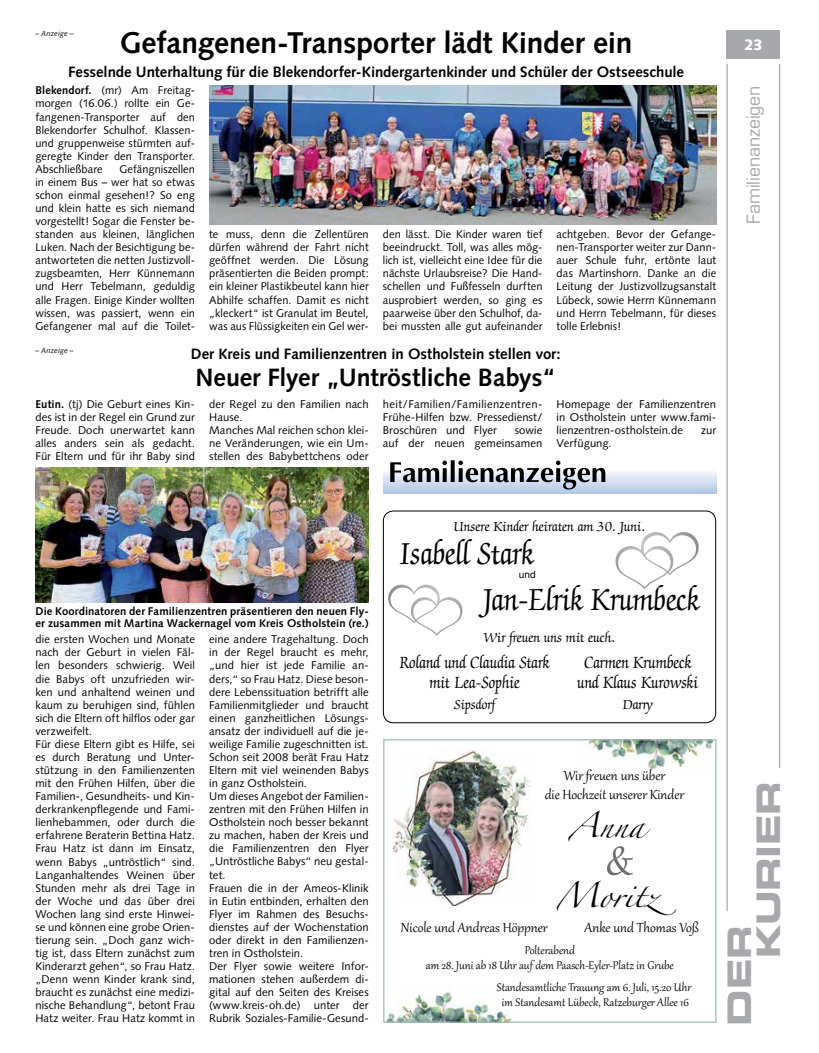
<style>
.page{position:relative;width:819px;height:1053px;background:#fff}
.page>*{position:absolute;margin:0;border:0;box-sizing:border-box;transform-origin:0 0}
.t1{font:50px "Gabriola";color:#6d6e71}
.t2{font:35px/45.6px "Zapf Chancery Std";color:#000;scale:.9 1}
.t3{font:32.5px/28.9px "Eurostile LT Std Bold Ex 2";letter-spacing:-.01em;color:#a7a9ac}
.t4{font:700 30px "Syntax LT Std";letter-spacing:-.005em;color:#000}
.t5{font:700 25px "Syntax LT Std";letter-spacing:-.005em;color:#000}
.t6{font:22.5px "Zapfino";color:#000}
.t7{font:18.75px/20px "Zapf Chancery Std";color:#000;text-align:center;scale:.9 1}
.t8{font:17.5px "Eurostile LT Std";letter-spacing:-.005em;color:#a7a9ac}
.t9{font:16.25px/18.8px "Gabriola";color:#000;text-align:center}
.t10{font:700 15px "Syntax LT Std";letter-spacing:-.005em;color:#000}
.t11{font:15px "Zapf Chancery Std";color:#000}
.t12{font:900 15px "Syntax LT Std";color:#fff}
.t13{font:13.75px/15px "Gabriola";color:#000;text-align:center}
.t14{font:11.25px/13px "Syntax";letter-spacing:.005em;color:#000;text-align:justify}
.t15{font:700 11.25px/12.5px "Syntax LT Std";letter-spacing:.01em;color:#000}
.t16{font:10px "Helvetica LT Std";color:#000}
.t17{font:italic 7.5px "Syntax LT Std";letter-spacing:.015em;color:#000}
.s1{font-weight:700}
</style>
<div class="page">
<hr style="left:726px;top:64px;width:1px;height:847px;background:#939598">
<hr style="left:779px;top:64px;width:1px;height:703px;background:#939598">
<div style="left:726px;top:30px;width:54px;height:29px;background:#a7a9ac"></div>
<img style="left:386px;top:992px;width:129px;height:28px">
<img style="left:585px;top:741px;width:129px;height:29px">
<img style="left:392px;top:750px;width:138px;height:155px">
<div style="left:383px;top:739px;width:333px;height:283px;border:1px solid #9dbdb4"></div>
<svg style="left:388px;top:584px;width:74px;height:51px"></svg>
<div style="left:383px;top:510px;width:333px;height:213px;border:1px solid #000;border-radius:10px"></div>
<svg style="left:615px;top:532px;width:83px;height:57px"></svg>
<svg style="left:383px;top:471px;width:333px;height:22px;background:#cbd9ef"></svg>
<svg style="left:390px;top:460px;width:215px;height:29px"></svg>
<img style="left:209px;top:86px;width:507px;height:138px">
<img style="left:35px;top:468px;width:334px;height:134px">
<p class="t4" style="left:120px;top:25px;width:514px">Gefangenen-Transporter lädt Kinder ein</p>
<p class="t10" style="left:68px;top:63px;width:617px">Fesselnde Unterhaltung für die Blekendorfer-Kindergartenkinder und Schüler der Ostseeschule</p>
<p class="t17" style="left:35px;top:29px;width:40px">– Anzeige –</p>
<p class="t14" style="left:35px;top:84px;width:161px"><span class="s1">Blekendorf.</span> (mr) Am Freitag&shy;morgen (16.06.) rollte ein Ge&shy;fangenen-Transporter auf den Blekendorfer Schulhof. Klassen&shy;und gruppenweise stürmten auf&shy;geregte Kinder den Transporter.<br>Abschließbare</p>
<p class="t14" style="left:35px;top:162px;width:161px;text-indent:84px">Gefängniszellen in einem Bus – wer hat so etwas schon einmal gesehen!? So eng und klein hatte es sich niemand vorgestellt! Sogar die Fenster be&shy;standen aus kleinen, länglichen Luken. Nach der Besichtigung be&shy;antworteten die netten Justizvoll&shy;zugsbeamten, Herr Künnemann und Herr Tebelmann, geduldig alle Fragen. Einige Kinder wollten wissen, was passiert, wenn ein Gefangener mal auf die Toilet-</p>
<p class="t14" style="left:209px;top:228px;width:161px">te muss, denn die Zellentüren dürfen während der Fahrt nicht geöffnet werden. Die Lösung präsentierten die Beiden prompt: ein kleiner Plastikbeutel kann hier Abhilfe schaffen. Damit es nicht „kleckert“ ist Granulat im Beutel, was aus Flüssigkeiten ein Gel wer-</p>
<p class="t14" style="left:383px;top:228px;width:161px">den lässt. Die Kinder waren tief beeindruckt. Toll, was alles mög&shy;lich ist, vielleicht eine Idee für die nächste Urlaubsreise? Die Hand&shy;schellen und Fußfesseln durften ausprobiert werden, so ging es paarweise über den Schulhof, da&shy;bei mussten alle gut aufeinander</p>
<p class="t14" style="left:556px;top:228px;width:161px">achtgeben. Bevor der Gefange&shy;nen-Transporter weiter zur Dann&shy;auer Schule fuhr, ertönte laut das Martinshorn. Danke an die Leitung der Justizvollzugsanstalt Lübeck, sowie Herrn Künnemann und Herrn Tebelmann, für dieses tolle Erlebnis!</p>
<p class="t10" style="left:191px;top:345px;width:371px">Der Kreis und Familienzentren in Ostholstein stellen vor:</p>
<p class="t5" style="left:195px;top:363px;width:362px">Neuer Flyer „Untröstliche Babys“</p>
<p class="t14" style="left:383px;top:397px;width:161px">heit/Familien/Familienzentren-Frühe-Hilfen bzw. Pressedienst/ Broschüren und Flyer</p>
<p class="t17" style="left:35px;top:346px;width:40px">– Anzeige –</p>
<p class="t14" style="left:209px;top:397px;width:161px;text-align:left">der Regel zu den Familien nach<br>Hause.<br>Manches Mal reichen schon klei&shy;ne Veränderungen, wie ein Um&shy;stellen des Babybettchens oder</p>
<p class="t14" style="left:35px;top:397px;width:161px"><span class="s1">Eutin.</span> (tj) Die Geburt eines Kin&shy;des ist in der Regel ein Grund zur Freude. Doch unerwartet kann alles anders sein als gedacht.<br>Für Eltern und für ihr Baby sind</p>
<p class="t14" style="left:556px;top:397px;width:161px">Homepage der Familienzentren in Ostholstein unter www.fami&shy;lienzentren-ostholstein.de</p>
<p class="t14" style="left:383px;top:424px;width:161px;text-align:right">sowie<br>auf der neuen gemeinsamen</p>
<p class="t14" style="left:701px;top:424px;width:17px">zur</p>
<p class="t14" style="left:556px;top:437px;width:57px">Verfügung.</p>
<p class="t12" style="left:744px;top:36px;width:20px">23</p>
<p class="t8" style="left:743px;top:223px;width:139px;rotate:-90deg">Familienanzeigen</p>
<p class="t15" style="left:35px;top:604px;width:335px">Die Koordinatoren der Familienzentren präsentieren den neuen Fly&shy;er zusammen mit Martina Wackernagel vom Kreis Ostholstein (re.)</p>
<p class="t14" style="left:35px;top:633px;width:161px;text-align:left">die ersten Wochen und Monate nach der Geburt in vielen Fäl&shy;len besonders schwierig. Weil die Babys oft unzufrieden wir&shy;ken und anhaltend weinen und kaum zu beruhigen sind, fühlen sich die Eltern oft hilflos oder gar verzweifelt.<br>Für diese Eltern gibt es Hilfe, sei es durch Beratung und Unter&shy;stützung in den Familienzenten mit den Frühen Hilfen, über die<br>Familien-, Gesundheits- und Kin&shy;derkrankenpflegende und Fami&shy;lienhebammen, oder durch die erfahrene Beraterin Bettina Hatz.<br>Frau Hatz ist dann im Einsatz, wenn Babys „untröstlich“ sind.<br>Langanhaltendes Weinen über<br>Stunden mehr als drei Tage in der Woche und das über drei<br>Wochen lang sind erste Hinwei&shy;se und können eine grobe Orien&shy;tierung sein. „Doch ganz wich&shy;tig ist, dass Eltern zunächst zum<br>Kinderarzt gehen“, so Frau Hatz. „Denn wenn Kinder krank sind, braucht es zunächst eine medizi&shy;nische Behandlung“, betont Frau<br>Hatz weiter. Frau Hatz kommt in</p>
<p class="t14" style="left:209px;top:633px;width:161px;text-align:left">eine andere Tragehaltung. Doch in der Regel braucht es mehr, „und hier ist jede Familie an&shy;ders,“ so Frau Hatz. Diese beson&shy;dere Lebenssituation betrifft alle<br>Familienmitglieder und braucht einen ganzheitlichen Lösungs&shy;ansatz der individuell auf die je&shy;weilige Familie zugeschnitten ist.<br>Schon seit 2008 berät Frau Hatz<br>Eltern mit viel weinenden Babys in ganz Ostholstein.<br>Um dieses Angebot der Familien&shy;zentren mit den Frühen Hilfen in<br>Ostholstein noch besser bekannt zu machen, haben der Kreis und die Familienzentren den Flyer „Untröstliche Babys“ neu gestal&shy;tet.<br>Frauen die in der Ameos-Klinik in Eutin entbinden, erhalten den<br>Flyer im Rahmen des Besuchs&shy;dienstes auf der Wochenstation oder direkt in den Familienzen&shy;tren in Ostholstein.<br>Der Flyer sowie weitere Infor&shy;mationen stehen außerdem di&shy;gital auf den Seiten des Kreises (www.kreis-oh.de) unter der<br>Rubrik Soziales-Familie-Gesund-</p>
<p class="t11" style="left:454px;top:518px;width:193px">Unsere Kinder heiraten am 30. Juni.</p>
<p class="t2" style="left:483px;top:532px;width:242px;text-indent:-83px">Isabell Stark<br>Jan-Elrik Krumbeck</p>
<p class="t16" style="left:519px;top:569px;width:18px">und</p>
<p class="t11" style="left:484px;top:630px;width:133px">Wir freuen uns mit euch.</p>
<p class="t7" style="left:400px;top:653px;width:168px">Roland und Claudia Stark mit Lea-Sophie</p>
<p class="t11" style="left:454px;top:697px;width:42px">Sipsdorf</p>
<p class="t7" style="left:577px;top:653px;width:136px">Carmen Krumbeck und Klaus Kurowski</p>
<p class="t11" style="left:622px;top:697px;width:32px">Darry</p>
<p class="t9" style="left:544px;top:765px;width:141px">Wir freuen uns über<br>die Hochzeit unserer Kinder</p>
<p class="t6" style="left:569px;top:815px;width:77px">Anna</p>
<p class="t6" style="left:556px;top:885px;width:123px">Moritz</p>
<p class="t1" style="left:604px;top:828px;width:41px">&amp;</p>
<p class="t9" style="left:401px;top:917px;width:148px">Nicole und Andreas Höppner</p>
<p class="t9" style="left:584px;top:917px;width:116px">Anke und Thomas Voß</p>
<p class="t13" style="left:426px;top:941px;width:249px">Polterabend<br>am 28. Juni ab 18 Uhr auf dem Paasch-Eyler-Platz in Grube</p>
<p class="t13" style="left:497px;top:978px;width:196px">Standesamtliche Trauung am 6. Juli, 15.20 Uhr im Standesamt Lübeck, Ratzeburger Allee 16</p>
<p class="t3" style="left:724px;top:958px;width:179px;text-indent:-67px;rotate:-90deg">DER<br>KURIER</p>
</div>
